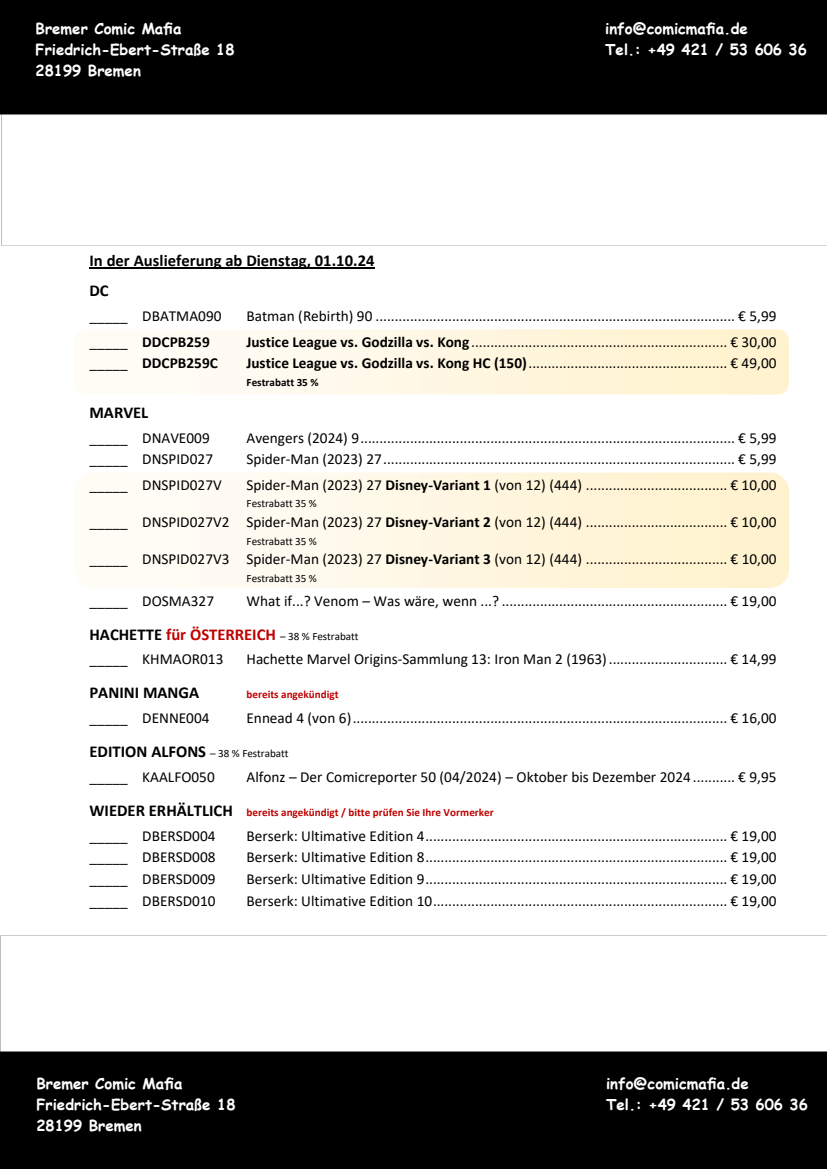
<style>
.page{position:relative;width:827px;height:1169px;background:#fff}
.page>*{position:absolute;margin:0;border:0;box-sizing:border-box;transform-origin:0 0}
.t1{font:700 16.6px/29.9px "Calibri";color:#000}
.t2{font:15.3px "Calibri";color:#000}
.t3{font:700 15.3px "Calibri";letter-spacing:.005em;color:#000}
.t4{font:700 15px/21px "Comic Sans MS";color:#fff}
.t5{font:11.1px "Calibri";color:#000}
.t6{font:700 11.1px "Calibri";color:#c00000}
.t7{font:700 11.1px "Calibri";color:#000}
.s1{font-weight:400}
.s2{font-weight:700}
.s3{font-weight:700;font-size:16.6px}
.s4{font-weight:700;font-size:16.6px;color:#c00000}
.s5{font-size:16.6px;color:#000}
</style>
<div class="page">
<div style="left:75px;top:472px;width:714px;height:116px;background:linear-gradient(to right,#fffdfc,#fff1cc);border-radius:19px"></div>
<div style="left:74px;top:329px;width:714px;height:66px;background:linear-gradient(to right,#fffdfc,#fff1cc);border-radius:11px"></div>
<hr style="left:89px;top:268px;width:285px;height:1px;background:#000">
<img style="left:0;top:935px;width:826px;height:117px">
<div style="left:0;top:1052px;width:826px;height:117px;background:#000"></div>
<div style="left:0;top:0;width:826px;height:114px;background:#000"></div>
<p class="t4" style="left:36px;top:19px;width:200px">Bremer Comic Mafia<br>Friedrich-Ebert-Straße 18<br>28199 Bremen</p>
<p class="t4" style="left:605px;top:20px;width:203px">info@comicmafia.de<br>Tel.: +49 421 / 53 606 36</p>
<p class="t1" style="left:89px;top:247px;width:286px">In der Auslieferung ab Dienstag, 01.10.24<br>DC</p>
<p class="t2" style="left:89px;top:309px;width:134px">_____ DBATMA090</p>
<p class="t2" style="left:246px;top:309px;width:531px">Batman (Rebirth) 90 .............................................................................................. € 5,99</p>
<p class="t3" style="left:89px;top:335px;width:122px"><span class="s1">_____</span> DDCPB259</p>
<p class="t2" style="left:246px;top:335px;width:531px"><span class="s2">Justice League vs. Godzilla vs. Kong</span> ................................................................... € 30,00</p>
<p class="t3" style="left:89px;top:357px;width:130px"><span class="s1">_____</span> DDCPB259C</p>
<p class="t2" style="left:246px;top:357px;width:531px"><span class="s2">Justice League vs. Godzilla vs. Kong HC (150)</span>.................................................... € 49,00</p>
<p class="t7" style="left:246px;top:377px;width:74px">Festrabatt 35 %</p>
<p class="t1" style="left:89px;top:399px;width:60px">MARVEL</p>
<p class="t2" style="left:89px;top:431px;width:122px">_____ DNAVE009</p>
<p class="t2" style="left:246px;top:431px;width:531px">Avengers (2024) 9.................................................................................................. € 5,99</p>
<p class="t2" style="left:89px;top:453px;width:125px">_____ DNSPID027</p>
<p class="t2" style="left:246px;top:453px;width:531px">Spider-Man (2023) 27............................................................................................ € 5,99</p>
<p class="t2" style="left:89px;top:478px;width:134px">_____ DNSPID027V</p>
<p class="t2" style="left:246px;top:478px;width:531px">Spider-Man (2023) 27 <span class="s2">Disney-Variant 1</span> (von 12) (444) ..................................... € 10,00</p>
<p class="t5" style="left:246px;top:499px;width:72px">Festrabatt 35 %</p>
<p class="t2" style="left:89px;top:516px;width:688px">_____ DNSPID027V2 Spider-Man (2023) 27 <span class="s2">Disney-Variant 2</span> (von 12) (444) ..................................... € 10,00</p>
<p class="t5" style="left:246px;top:536px;width:72px">Festrabatt 35 %</p>
<p class="t2" style="left:89px;top:553px;width:688px">_____ DNSPID027V3 Spider-Man (2023) 27 <span class="s2">Disney-Variant 3</span> (von 12) (444) ..................................... € 10,00</p>
<p class="t5" style="left:246px;top:574px;width:72px">Festrabatt 35 %</p>
<p class="t2" style="left:89px;top:594px;width:126px">_____ DOSMA327</p>
<p class="t2" style="left:246px;top:594px;width:531px">What if...? Venom – Was wäre, wenn ...? ........................................................... € 19,00</p>
<p class="t5" style="left:89px;top:631px;width:270px"><span class="s3">HACHETTE</span> <span class="s4">für ÖSTERREICH</span> – 38 % Festrabatt</p>
<p class="t2" style="left:89px;top:653px;width:135px">_____ KHMAOR013</p>
<p class="t2" style="left:246px;top:653px;width:531px">Hachette Marvel Origins-Sammlung 13: Iron Man 2 (1963)............................... € 14,99</p>
<p class="t1" style="left:89px;top:679px;width:111px">PANINI MANGA</p>
<p class="t6" style="left:246px;top:690px;width:94px">bereits angekündigt</p>
<p class="t2" style="left:89px;top:712px;width:122px">_____ DENNE004</p>
<p class="t2" style="left:246px;top:712px;width:531px">Ennead 4 (von 6).................................................................................................. € 16,00</p>
<p class="t5" style="left:89px;top:749px;width:201px"><span class="s3">EDITION ALFONS</span> – 38 % Festrabatt</p>
<p class="t2" style="left:89px;top:771px;width:127px">_____ KAALFO050</p>
<p class="t2" style="left:246px;top:771px;width:531px">Alfonz – Der Comicreporter 50 (04/2024) – Oktober bis Dezember 2024 ........... € 9,95</p>
<p class="t6" style="left:89px;top:808px;width:406px"><span class="s5">WIEDER ERHÄLTLICH</span> bereits angekündigt / bitte prüfen Sie Ihre Vormerker</p>
<p class="t2" style="left:89px;top:829px;width:128px">_____ DBERSD004</p>
<p class="t2" style="left:246px;top:829px;width:531px">Berserk: Ultimative Edition 4............................................................................... € 19,00</p>
<p class="t2" style="left:89px;top:851px;width:128px">_____ DBERSD008</p>
<p class="t2" style="left:246px;top:851px;width:531px">Berserk: Ultimative Edition 8............................................................................... € 19,00</p>
<p class="t2" style="left:89px;top:873px;width:128px">_____ DBERSD009</p>
<p class="t2" style="left:246px;top:873px;width:531px">Berserk: Ultimative Edition 9............................................................................... € 19,00</p>
<p class="t2" style="left:89px;top:894px;width:128px">_____ DBERSD010</p>
<p class="t2" style="left:246px;top:894px;width:531px">Berserk: Ultimative Edition 10............................................................................. € 19,00</p>
<p class="t4" style="left:36px;top:1074px;width:200px">Bremer Comic Mafia<br>Friedrich-Ebert-Straße 18<br>28199 Bremen</p>
<p class="t4" style="left:606px;top:1075px;width:203px">info@comicmafia.de<br>Tel.: +49 421 / 53 606 36</p>
</div>
